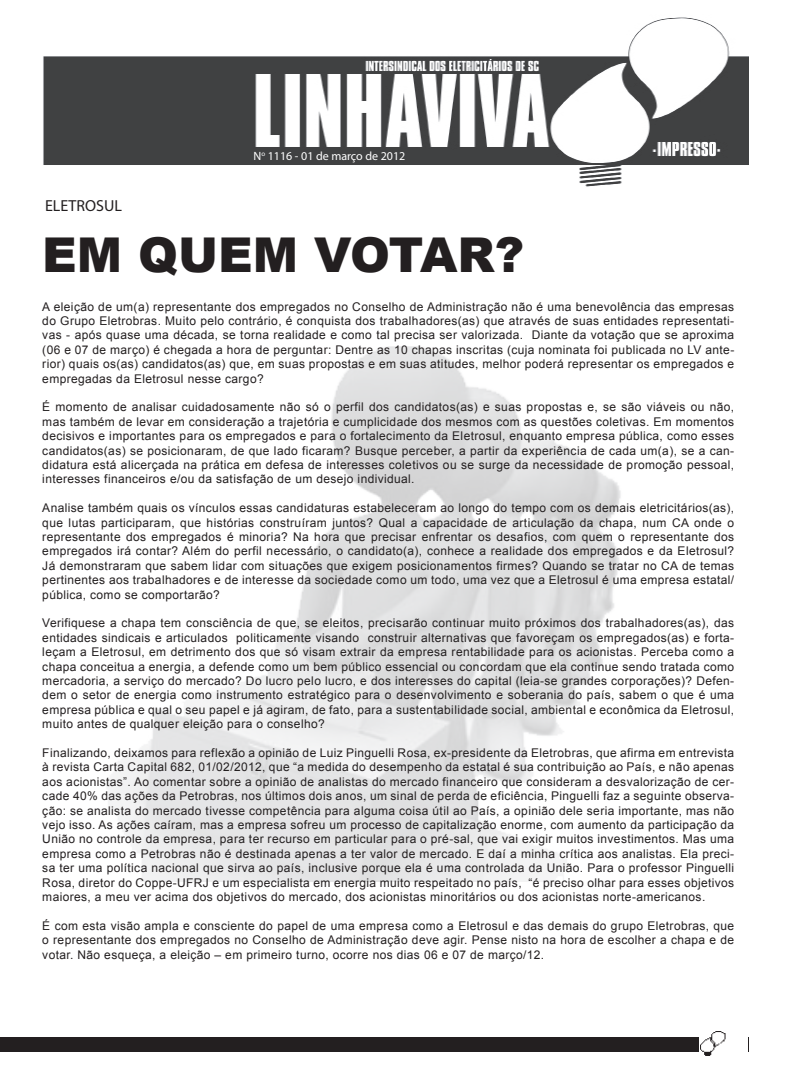
<style>
.page{position:relative;width:791px;height:1080px;background:#fff}
.page>*{position:absolute;margin:0;border:0;box-sizing:border-box;transform-origin:0 0}
.t1{font:900 48px "Arial";color:#231f20}
.t2{font:16px "Myriad Pro";color:#231f20}
.t3{font:12px/14.4px "Arial";letter-spacing:.03em;color:#231f20;text-align:justify}
.t4{font:12px "Myriad Pro";color:#fff}
</style>
<div class="page">
<img style="left:107px;top:346px;width:514px;height:535px">
<img style="left:43px;top:17px;width:705px;height:170px">
<div style="left:0;top:1037px;width:748px;height:15px;background:#231f20"></div>
<img style="left:699px;top:1031px;width:48px;height:24px">
<h2 class="t2" style="left:45px;top:196px;width:78px">ELETROSUL</h2>
<p class="t4" style="left:253px;top:149px;width:153px">N<sup>o</sup> 1116 - 01 de março de 2012</p>
<h1 class="t1" style="left:42px;top:220px;width:483px">EM QUEM VOTAR?</h1>
<p class="t3" style="left:42px;top:299px;width:693px">A eleição de um(a) representante dos empregados no Conselho de Administração não é uma benevolência das empresas do Grupo Eletrobras. Muito pelo contrário, é conquista dos trabalhadores(as) que através de suas entidades representati&shy;vas - após quase uma década, se torna realidade e como tal precisa ser valorizada. Diante da votação que se aproxima (06 e 07 de março) é chegada a hora de perguntar: Dentre as 10 chapas inscritas (cuja nominata foi publicada no LV ante&shy;rior) quais os(as) candidatos(as) que, em suas propostas e em suas atitudes, melhor poderá representar os empregados e empregadas da Eletrosul nesse cargo?</p>
<p class="t3" style="left:42px;top:400px;width:693px">É momento de analisar cuidadosamente não só o perfil dos candidatos(as) e suas propostas e, se são viáveis ou não, mas também de levar em consideração a trajetória e cumplicidade dos mesmos com as questões coletivas. Em momentos decisivos e importantes para os empregados e para o fortalecimento da Eletrosul, enquanto empresa pública, como esses candidatos(as) se posicionaram, de que lado ficaram? Busque perceber, a partir da experiência de cada um(a), se a can&shy;didatura está alicerçada na prática em defesa de interesses coletivos ou se surge da necessidade de promoção pessoal, interesses financeiros e/ou da satisfação de um desejo individual.</p>
<p class="t3" style="left:42px;top:501px;width:693px">Analise também quais os vínculos essas candidaturas estabeleceram ao longo do tempo com os demais eletricitários(as), que lutas participaram, que histórias construíram juntos? Qual a capacidade de articulação da chapa, num CA onde o representante dos empregados é minoria? Na hora que precisar enfrentar os desafios, com quem o representante dos empregados irá contar? Além do perfil necessário, o candidato(a), conhece a realidade dos empregados e da Eletrosul?<br>Já demonstraram que sabem lidar com situações que exigem posicionamentos firmes? Quando se tratar no CA de temas pertinentes aos trabalhadores e de interesse da sociedade como um todo, uma vez que a Eletrosul é uma empresa estatal/ pública, como se comportarão?</p>
<p class="t3" style="left:42px;top:616px;width:693px">Verifiquese a chapa tem consciência de que, se eleitos, precisarão continuar muito próximos dos trabalhadores(as), das entidades sindicais e articulados politicamente visando construir alternativas que favoreçam os empregados(as) e forta&shy;leçam a Eletrosul, em detrimento dos que só visam extrair da empresa rentabilidade para os acionistas. Perceba como a chapa conceitua a energia, a defende como um bem público essencial ou concordam que ela continue sendo tratada como mercadoria, a serviço do mercado? Do lucro pelo lucro, e dos interesses do capital (leia-se grandes corporações)? Defen&shy;dem o setor de energia como instrumento estratégico para o desenvolvimento e soberania do país, sabem o que é uma empresa pública e qual o seu papel e já agiram, de fato, para a sustentabilidade social, ambiental e econômica da Eletrosul, muito antes de qualquer eleição para o conselho?</p>
<p class="t3" style="left:42px;top:746px;width:693px">Finalizando, deixamos para reflexão a opinião de Luiz Pinguelli Rosa, ex-presidente da Eletrobras, que afirma em entrevista à revista Carta Capital 682, 01/02/2012, que “a medida do desempenho da estatal é sua contribuição ao País, e não apenas aos acionistas”. Ao comentar sobre a opinião de analistas do mercado financeiro que consideram a desvalorização de cer&shy;cade 40% das ações da Petrobras, nos últimos dois anos, um sinal de perda de eficiência, Pinguelli faz a seguinte observa&shy;ção: se analista do mercado tivesse competência para alguma coisa útil ao País, a opinião dele seria importante, mas não vejo isso. As ações caíram, mas a empresa sofreu um processo de capitalização enorme, com aumento da participação da União no controle da empresa, para ter recurso em particular para o pré-sal, que vai exigir muitos investimentos. Mas uma empresa como a Petrobras não é destinada apenas a ter valor de mercado. E daí a minha crítica aos analistas. Ela preci&shy;sa ter uma política nacional que sirva ao país, inclusive porque ela é uma controlada da União. Para o professor Pinguelli Rosa, diretor do Coppe-UFRJ e um especialista em energia muito respeitado no país, “é preciso olhar para esses objetivos maiores, a meu ver acima dos objetivos do mercado, dos acionistas minoritários ou dos acionistas norte-americanos.</p>
<p class="t3" style="left:42px;top:919px;width:693px">É com esta visão ampla e consciente do papel de uma empresa como a Eletrosul e das demais do grupo Eletrobras, que o representante dos empregados no Conselho de Administração deve agir. Pense nisto na hora de escolher a chapa e de votar. Não esqueça, a eleição – em primeiro turno, ocorre nos dias 06 e 07 de março/12.</p>
</div>
